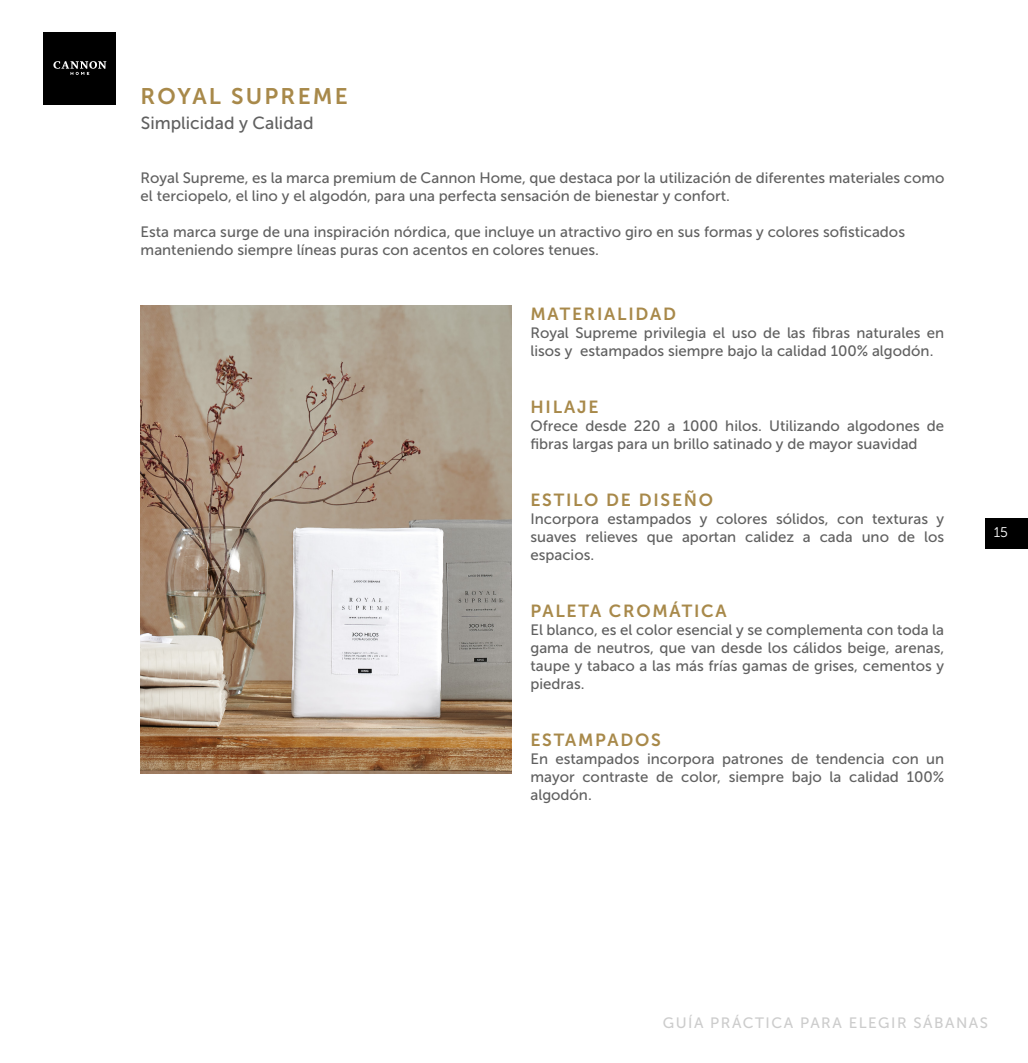
<style>
.page{position:relative;width:1028px;height:1063px;background:#fff}
.page>*{position:absolute;margin:0;border:0;box-sizing:border-box;transform-origin:0 0}
.t1{font:22.5px "Museo Sans 700";letter-spacing:.1em;color:#a8894a}
.t2{font:17.5px "Museo Sans 700";letter-spacing:.1em;color:#a8894a}
.t3{font:17.5px "Museo Sans 500";color:#606060}
.t4{font:15px/18px "Museo Sans 500";color:#606060}
.t5{font:15px "Museo Sans 500";letter-spacing:.1em;color:#ccc}
.t6{font:14px "Museo Sans 300";color:#fff}
</style>
<div class="page">
<div style="left:44px;top:32px;width:72px;height:72px;background:#000"></div>
<svg style="left:53px;top:61px;width:53px;height:14px"></svg>
<div style="left:985px;top:518px;width:43px;height:31px;background:#000"></div>
<img style="left:140px;top:305px;width:372px;height:468px">
<h1 class="t1" style="left:140px;top:83px;width:209px">ROYAL SUPREME</h1>
<p class="t3" style="left:141px;top:113px;width:174px">Simplicidad y Calidad</p>
<p class="t4" style="left:141px;top:168px;width:805px">Royal Supreme, es la marca premium de Cannon Home, que destaca por la utilización de diferentes materiales como el terciopelo, el lino y el algodón, para una perfecta sensación de bienestar y confort.</p>
<p class="t4" style="left:141px;top:222px;width:766px">Esta marca surge de una inspiración nórdica, que incluye un atractivo giro en sus formas y colores sofisticados manteniendo siempre líneas puras con acentos en colores tenues.</p>
<p class="t2" style="left:530px;top:304px;width:147px">MATERIALIDAD</p>
<p class="t4" style="left:530px;top:324px;width:415px">Royal Supreme privilegia el uso de las fibras naturales en lisos y estampados siempre bajo la calidad 100% algodón.</p>
<p class="t2" style="left:530px;top:397px;width:70px">HILAJE</p>
<p class="t4" style="left:530px;top:417px;width:415px">Ofrece desde 220 a 1000 hilos. Utilizando algodones de fibras largas para un brillo satinado y de mayor suavidad</p>
<p class="t2" style="left:530px;top:490px;width:184px">ESTILO DE DISEÑO</p>
<p class="t4" style="left:530px;top:510px;width:415px;text-align:justify">Incorpora estampados y colores sólidos, con texturas y suaves relieves que aportan calidez a cada uno de los espacios.</p>
<p class="t2" style="left:530px;top:601px;width:198px">PALETA CROMÁTICA</p>
<p class="t4" style="left:530px;top:621px;width:415px;text-align:justify">El blanco, es el color esencial y se complementa con toda la gama de neutros, que van desde los cálidos beige, arenas, taupe y tabaco a las más frías gamas de grises, cementos y piedras.</p>
<p class="t2" style="left:530px;top:730px;width:132px">ESTAMPADOS</p>
<p class="t4" style="left:530px;top:750px;width:415px;text-align:justify">En estampados incorpora patrones de tendencia con un mayor contraste de color, siempre bajo la calidad 100% algodón.</p>
<p class="t6" style="left:993px;top:525px;width:16px">15</p>
<p class="t5" style="left:663px;top:1015px;width:327px">GUÍA PRÁCTICA PARA ELEGIR SÁBANAS</p>
</div>
